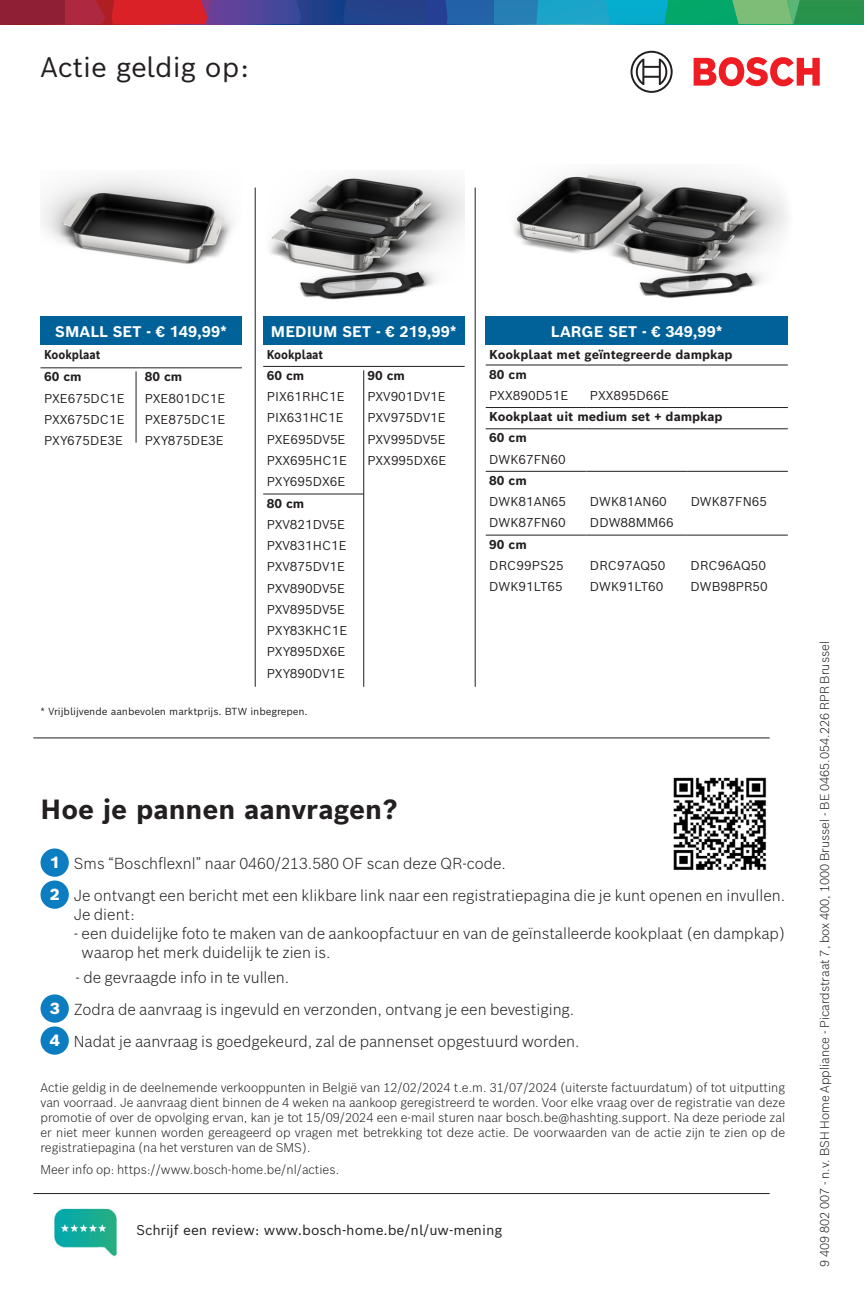
<style>
.page{position:relative;width:866px;height:1299px;background:#fff}
.page>*{position:absolute;margin:0;border:0;box-sizing:border-box;transform-origin:0 0}
.t1{font:27.5px "Bosch Sans";color:#231f20}
.t2{font:700 27px "Bosch Sans";color:#231f20}
.t3{font:300 15.5px/32px "Bosch Sans";color:#231f20}
.t4{font:700 15px "Bosch Sans";color:#fff}
.t5{font:13.75px "Bosch Sans";letter-spacing:-.005em;color:#231f20}
.t6{font:300 12.5px/15px "Bosch Sans";color:#231f20;text-align:justify}
.t7{font:12.5px/21.2px "Bosch Sans";color:#231f20}
.t8{font:700 12.5px/19.8px "Bosch Sans";color:#231f20}
.t9{font:700 12.5px/22.8px "Bosch Sans";color:#231f20;scale:.89 1}
.t10{font:10px "Bosch Sans";letter-spacing:-.005em;color:#231f20}
.s1{font-weight:900;color:#fff}
</style>
<div class="page">
<img style="left:54px;top:1208px;width:63px;height:49px">
<hr style="left:33px;top:1193px;width:736px;height:1px;background:#231f20">
<div style="left:0;top:0;width:65px;height:24px;background:#8f1f35"></div>
<svg style="left:693px;top:57px;width:126px;height:29px"></svg>
<svg style="left:630px;top:51px;width:42px;height:42px"></svg>
<div style="left:41px;top:848px;width:28px;height:29px;background:#0d7dc2;border-radius:50%"></div>
<div style="left:41px;top:880px;width:28px;height:29px;background:#0d7dc2;border-radius:50%"></div>
<div style="left:41px;top:994px;width:28px;height:28px;background:#0d7dc2;border-radius:50%"></div>
<div style="left:41px;top:1026px;width:28px;height:29px;background:#0d7dc2;border-radius:50%"></div>
<hr style="left:33px;top:737px;width:736px;height:1px;background:#231f20">
<div style="left:41px;top:317px;width:201px;height:28px;background:#006299"></div>
<hr style="left:41px;top:367px;width:100px;height:1px;background:#231f20">
<hr style="left:141px;top:367px;width:101px;height:1px;background:#231f20">
<div style="left:263px;top:317px;width:201px;height:28px;background:#006299"></div>
<hr style="left:263px;top:366px;width:101px;height:1px;background:#231f20">
<hr style="left:364px;top:366px;width:100px;height:1px;background:#231f20">
<hr style="left:263px;top:493px;width:101px;height:1px;background:#231f20">
<div style="left:485px;top:317px;width:302px;height:28px;background:#006299"></div>
<hr style="left:485px;top:407px;width:101px;height:1px;background:#231f20">
<hr style="left:586px;top:407px;width:101px;height:1px;background:#231f20">
<hr style="left:687px;top:407px;width:100px;height:1px;background:#231f20">
<hr style="left:485px;top:365px;width:101px;height:1px;background:#231f20">
<hr style="left:586px;top:365px;width:101px;height:1px;background:#231f20">
<hr style="left:687px;top:365px;width:100px;height:1px;background:#231f20">
<hr style="left:485px;top:428px;width:101px;height:1px;background:#231f20">
<hr style="left:586px;top:428px;width:101px;height:1px;background:#231f20">
<hr style="left:687px;top:428px;width:100px;height:1px;background:#231f20">
<hr style="left:485px;top:535px;width:101px;height:1px;background:#231f20">
<hr style="left:586px;top:535px;width:101px;height:1px;background:#231f20">
<hr style="left:687px;top:535px;width:100px;height:1px;background:#231f20">
<hr style="left:485px;top:471px;width:101px;height:1px;background:#231f20">
<hr style="left:586px;top:471px;width:101px;height:1px;background:#231f20">
<hr style="left:687px;top:471px;width:100px;height:1px;background:#231f20">
<img style="left:514px;top:170px;width:273px;height:128px">
<img style="left:42px;top:178px;width:191px;height:86px">
<img style="left:270px;top:173px;width:194px;height:127px">
<hr style="left:255px;top:188px;width:1px;height:499px;background:#231f20">
<hr style="left:136px;top:371px;width:1px;height:72px;background:#231f20">
<hr style="left:363px;top:370px;width:1px;height:317px;background:#231f20">
<hr style="left:474px;top:188px;width:1px;height:499px;background:#231f20">
<img style="left:673px;top:777px;width:94px;height:93px">
<svg style="left:65px;top:0;width:799px;height:24px;background:#476a80"></svg>
<h1 class="t1" style="left:41px;top:44px;width:210px">Actie geldig op:</h1>
<p class="t4" style="left:55px;top:319px;width:173px">SMALL SET - € 149,99*</p>
<p class="t9" style="left:44px;top:342px;width:65px">Kookplaat<br>60 cm</p>
<p class="t8" style="left:145px;top:366px;width:39px">80 cm</p>
<p class="t7" style="left:44px;top:386px;width:82px">PXE675DC1E</p>
<p class="t7" style="left:145px;top:386px;width:82px">PXE801DC1E</p>
<p class="t7" style="left:44px;top:408px;width:82px">PXX675DC1E</p>
<p class="t7" style="left:145px;top:408px;width:82px">PXE875DC1E</p>
<p class="t7" style="left:44px;top:429px;width:80px">PXY675DE3E</p>
<p class="t7" style="left:145px;top:429px;width:80px">PXY875DE3E</p>
<p class="t4" style="left:271px;top:319px;width:187px">MEDIUM SET - € 219,99*</p>
<p class="t9" style="left:267px;top:342px;width:65px;line-height:21.2px">Kookplaat<br>60 cm</p>
<p class="t8" style="left:367px;top:364px;width:39px">90 cm</p>
<p class="t7" style="left:267px;top:385px;width:79px">PIX61RHC1E</p>
<p class="t7" style="left:367px;top:385px;width:80px">PXV901DV1E</p>
<p class="t7" style="left:267px;top:406px;width:78px">PIX631HC1E</p>
<p class="t7" style="left:367px;top:406px;width:80px">PXV975DV1E</p>
<p class="t7" style="left:267px;top:427px;width:80px">PXE695DV5E</p>
<p class="t7" style="left:367px;top:427px;width:80px">PXV995DV5E</p>
<p class="t7" style="left:267px;top:449px;width:82px">PXX695HC1E</p>
<p class="t7" style="left:367px;top:449px;width:80px">PXX995DX6E</p>
<p class="t7" style="left:267px;top:470px;width:80px">PXY695DX6E</p>
<p class="t8" style="left:267px;top:492px;width:39px">80 cm</p>
<p class="t7" style="left:267px;top:512px;width:82px">PXV821DV5E<br>PXV831HC1E<br>PXV875DV1E<br>PXV890DV5E<br>PXV895DV5E<br>PXY83KHC1E<br>PXY895DX6E<br>PXY890DV1E</p>
<p class="t10" style="left:41px;top:702px;width:268px">* Vrijblijvende aanbevolen marktprijs. BTW inbegrepen.</p>
<p class="t4" style="left:550px;top:319px;width:174px">LARGE SET - € 349,99*</p>
<p class="t8" style="left:489px;top:343px;width:245px">Kookplaat met geïntegreerde dampkap<br>80 cm</p>
<p class="t7" style="left:489px;top:383px;width:80px">PXX890D51E</p>
<p class="t7" style="left:590px;top:383px;width:80px">PXX895D66E</p>
<p class="t8" style="left:489px;top:405px;width:235px;line-height:21.2px">Kookplaat uit medium set + dampkap<br>60 cm</p>
<p class="t7" style="left:489px;top:447px;width:78px">DWK67FN60</p>
<p class="t8" style="left:489px;top:469px;width:39px">80 cm</p>
<p class="t7" style="left:489px;top:490px;width:78px">DWK81AN65</p>
<p class="t7" style="left:590px;top:490px;width:78px">DWK81AN60</p>
<p class="t7" style="left:690px;top:490px;width:78px">DWK87FN65</p>
<p class="t7" style="left:489px;top:511px;width:78px">DWK87FN60</p>
<p class="t7" style="left:590px;top:511px;width:85px">DDW88MM66</p>
<p class="t8" style="left:489px;top:533px;width:39px">90 cm</p>
<p class="t7" style="left:489px;top:554px;width:76px">DRC99PS25</p>
<p class="t7" style="left:590px;top:554px;width:77px">DRC97AQ50</p>
<p class="t7" style="left:690px;top:554px;width:77px">DRC96AQ50</p>
<p class="t7" style="left:489px;top:575px;width:75px">DWK91LT65</p>
<p class="t7" style="left:590px;top:575px;width:75px">DWK91LT60</p>
<p class="t7" style="left:690px;top:575px;width:79px">DWB98PR50</p>
<h2 class="t2" style="left:41px;top:786px;width:358px">Hoe je pannen aanvragen?</h2>
<p class="t3" style="left:50px;top:847px;width:736px"><span class="s1">1</span> Sms “Boschflexnl” naar 0460/213.580 OF scan deze QR-code.<br><span class="s1">2</span> Je ontvangt een bericht met een klikbare link naar een registratiepagina die je kunt openen en invullen.</p>
<p class="t3" style="left:74px;top:898px;width:62px">Je dient:</p>
<p class="t3" style="left:82px;top:923px;width:705px;line-height:18.8px;text-indent:-8px">- een duidelijke foto te maken van de aankoopfactuur en van de geïnstalleerde kookplaat (en dampkap) waarop het merk duidelijk te zien is.</p>
<p class="t3" style="left:50px;top:961px;width:531px;text-indent:26px">- de gevraagde info in te vullen.<br><span class="s1">3</span> Zodra de aanvraag is ingevuld en verzonden, ontvang je een bevestiging.<br><span class="s1">4</span> Nadat je aanvraag is goedgekeurd, zal de pannenset opgestuurd worden.</p>
<p class="t6" style="left:41px;top:1079px;width:746px">Actie geldig in de deelnemende verkooppunten in België van 12/02/2024 t.e.m. 31/07/2024 (uiterste factuurdatum) of tot uitputting van voorraad. Je aanvraag dient binnen de 4 weken na aankoop geregistreerd te worden. Voor elke vraag over de registratie van deze promotie of over de opvolging ervan, kan je tot 15/09/2024 een e-mail sturen naar bosch.be@hashting.support. Na deze periode zal er niet meer kunnen worden gereageerd op vragen met betrekking tot deze actie. De voorwaarden van de actie zijn te zien op de registratiepagina (na het versturen van de SMS).</p>
<p class="t6" style="left:41px;top:1161px;width:300px">Meer info op: https://www.bosch-home.be/nl/acties.</p>
<p class="t5" style="left:136px;top:1218px;width:367px">Schrijf een review: www.bosch-home.be/nl/uw-mening</p>
<p class="t6" style="left:816px;top:1267px;width:627px;rotate:-90deg">9 409 802 007 - n.v. BSH Home Appliance - Picardstraat 7, box 400, 1000 Brussel - BE 0465.054.226 RPR Brussel</p>
</div>
